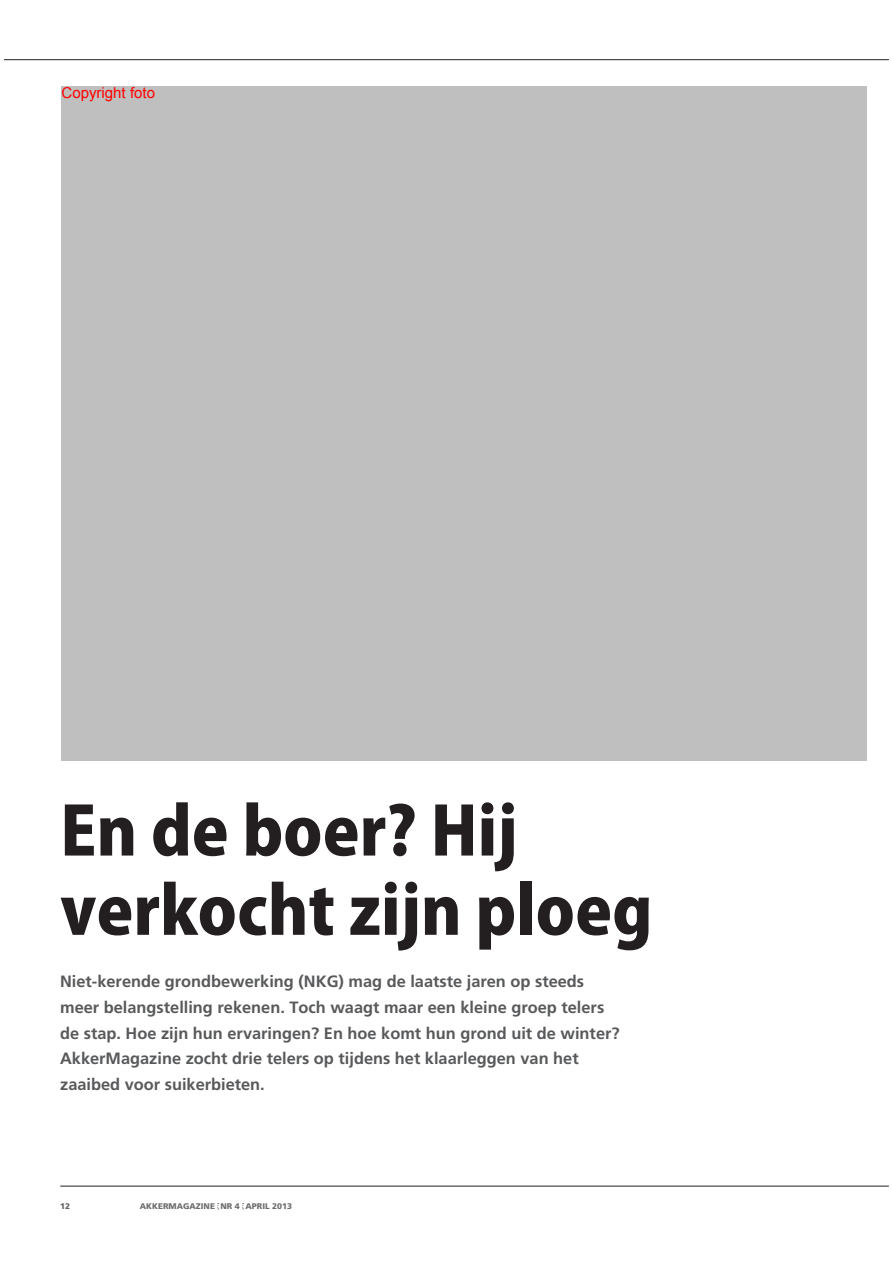
<style>
.page{position:relative;width:893px;height:1263px;background:#fff}
.page>*{position:absolute;margin:0;border:0;box-sizing:border-box;transform-origin:0 0}
.t1{font:66px/79.3px "Koz Go Pro Heavy 90 msp RKSJ H";color:#231f20}
.t2{font:700 16.35px/25.7px "Frutiger LT Std";color:#58595b}
.t3{font:15px "Arial";color:#f00}
.t4{font:900 8.25px "Frutiger LT Std";color:#6d6e70}
.t5{font:900 8.25px "Frutiger LT Std";color:#636466}
</style>
<div class="page">
<hr style="left:4px;top:59px;width:885px;height:1px;background:#231f20">
<hr style="left:60px;top:1186px;width:829px;height:1px;background:#231f20">
<div style="left:62px;top:87px;width:805px;height:674px;background:#bfbfbf"></div>
<p class="t3" style="left:62px;top:83px;width:95px">Copyright foto</p>
<h1 class="t1" style="left:60px;top:800px;width:594px">En de boer? Hij verkocht zijn ploeg</h1>
<p class="t2" style="left:60px;top:969px;width:561px">Niet-kerende grondbewerking (NKG) mag de laatste jaren op steeds meer belangstelling rekenen. Toch waagt maar een kleine groep telers de stap. Hoe zijn hun ervaringen? En hoe komt hun grond uit de winter?<br>AkkerMagazine zocht drie telers op tijdens het klaarleggen van het zaaibed voor suikerbieten.</p>
<p class="t5" style="left:60px;top:1203px;width:12px">12</p>
<p class="t4" style="left:140px;top:1203px;width:154px">AKKERMAGAZINE NR 4 APRIL 2013</p>
</div>
